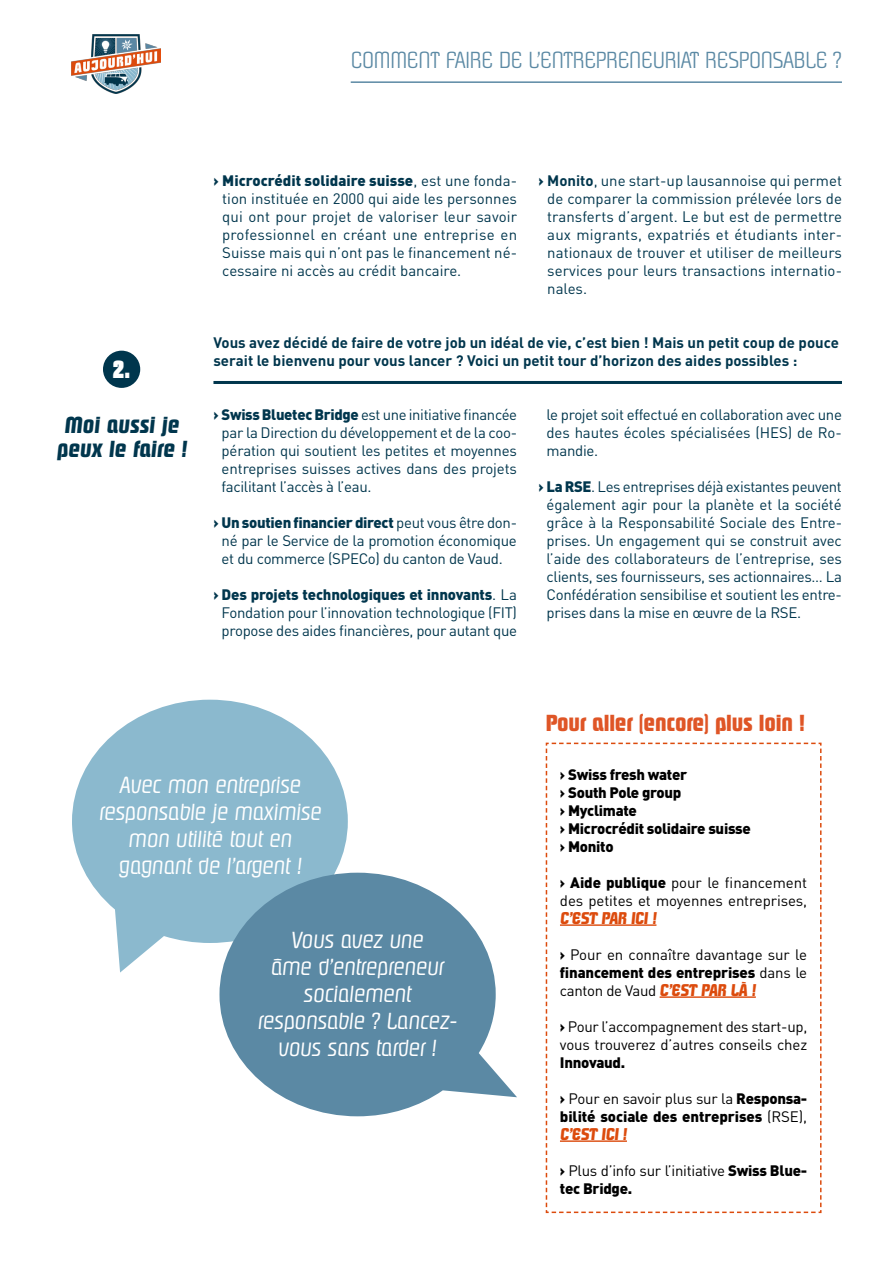
<style>
.page{position:relative;width:893px;height:1263px;background:#fff}
.page>*{position:absolute;margin:0;border:0;box-sizing:border-box;transform-origin:0 0}
.t1{font:800 24px "Pasadena";color:#fff}
.t2{font:22.5px/27px "Ipasadena";color:#fff;text-align:center}
.t3{font:300 22.5px "Pasadena";letter-spacing:-.01em;color:#5b89a4}
.t4{font:700 22.5px "Pasadena";letter-spacing:-.01em;color:#df5526}
.t5{font:700 22.5px/24px "Ipasadena";color:#00364d;text-align:center}
.t6{font:700 16.5px "Ipasadena";letter-spacing:-.02em;color:#dc4b0d}
.t7{font:15px/18px "DIN";letter-spacing:-.02em;color:#00364d;text-align:justify}
.t8{font:15px/18px "DIN";letter-spacing:-.01em;color:#000}
.t9{font:700 15px/18px "DIN";color:#00364d}
.t10{font:900 15px/18px "DIN";letter-spacing:-.02em;color:#000}
.s1{font-weight:900}
.s2{font-weight:700}
.s3{font-family:"Ipasadena";font-weight:700;font-size:16.5px;color:#dc4b0d}
.s4{font-weight:400}
</style>
<div class="page">
<svg style="left:545px;top:742px;width:277px;height:472px"></svg>
<svg style="left:72px;top:700px;width:276px;height:272px;fill:#8bb9ce"></svg>
<svg style="left:219px;top:873px;width:298px;height:243px;fill:#5b89a4"></svg>
<hr style="left:351px;top:81px;width:491px;height:2px;background:#5b89a4">
<div style="left:103px;top:351px;width:37px;height:37px;background:#00364d;border-radius:50%"></div>
<hr style="left:213px;top:381px;width:629px;height:3px;background:#00364d">
<img style="left:72px;top:34px;width:89px;height:60px">
<h2 class="t3" style="left:351px;top:49px;width:493px">COMMENT FAIRE DE L’ENTREPRENEURIAT RESPONSABLE ?</h2>
<h1 class="t1" style="left:112px;top:357px;width:19px">2.</h1>
<h2 class="t5" style="left:56px;top:413px;width:132px">MOI AUSSI JE<br>PEUX LE FAIRE !</h2>
<p class="t7" style="left:222px;top:171px;width:296px;text-indent:-9px"><span class="s1">› Microcrédit solidaire suisse</span>, est une fonda&shy;tion instituée en 2000 qui aide les personnes qui ont pour projet de valoriser leur savoir professionnel en créant une entreprise en Suisse mais qui n’ont pas le financement né&shy;cessaire ni accès au crédit bancaire.</p>
<p class="t7" style="left:547px;top:171px;width:296px;text-indent:-9px"><span class="s1">›</span> <span class="s2">Monito</span>, une start-up lausannoise qui permet de comparer la commission prélevée lors de transferts d’argent. Le but est de permettre aux migrants, expatriés et étudiants inter&shy;nationaux de trouver et utiliser de meilleurs services pour leurs transactions internatio&shy;nales.</p>
<p class="t9" style="left:213px;top:333px;width:627px">Vous avez décidé de faire de votre job un idéal de vie, c’est bien ! Mais un petit coup de pouce serait le bienvenu pour vous lancer ? Voici un petit tour d’horizon des aides possibles :</p>
<p class="t7" style="left:222px;top:405px;width:297px;text-indent:-8px"><span class="s1">› Swiss Bluetec Bridge</span> est une initiative financée par la Direction du développement et de la coo&shy;pération qui soutient les petites et moyennes entreprises suisses actives dans des projets facilitant l’accès à l’eau.</p>
<p class="t7" style="left:213px;top:513px;width:305px;text-align:center"><span class="s1">› Un soutien financier direct</span> peut vous être don&shy;né par le Service de la promotion économique et du commerce (SPECo) du canton de Vaud.</p>
<p class="t7" style="left:213px;top:585px;width:305px;text-align:center"><span class="s1">› Des projets technologiques et innovants</span>. La<br>Fondation pour l’innovation technologique (FIT) propose des aides financières, pour autant que</p>
<p class="t7" style="left:546px;top:405px;width:297px">le projet soit effectué en collaboration avec une des hautes écoles spécialisées (HES) de Ro&shy;mandie.</p>
<p class="t7" style="left:546px;top:477px;width:297px;text-indent:-8px"><span class="s1">› La RSE</span>. Les entreprises déjà existantes peuvent également agir pour la planète et la société grâce à la Responsabilité Sociale des Entre&shy;prises. Un engagement qui se construit avec l’aide des collaborateurs de l’entreprise, ses clients, ses fournisseurs, ses actionnaires… La Confédération sensibilise et soutient les entre&shy;prises dans la mise en œuvre de la RSE.</p>
<h2 class="t4" style="left:546px;top:711px;width:261px">Pour aller (encore) plus loin !</h2>
<h2 class="t2" style="left:99px;top:772px;width:224px">Avec mon entreprise responsable je maximise mon utilité tout en gagnant de l’argent !</h2>
<h2 class="t2" style="left:257px;top:926px;width:201px">Vous avez une<br>âme d’entrepreneur socialement responsable ? Lancez&shy;vous sans tarder !</h2>
<p class="t10" style="left:560px;top:765px;width:192px">› Swiss fresh water<br>› South Pole group<br>› Myclimate<br>› Microcrédit solidaire suisse › Monito</p>
<p class="t8" style="left:560px;top:873px;width:249px"><span class="s1">› Aide publique</span> pour le financement des petites et moyennes entreprises,</p>
<p class="t6" style="left:560px;top:909px;width:98px">C’EST PAR ICI !</p>
<p class="t8" style="left:560px;top:945px;width:249px;text-align:justify"><span class="s1">›</span> Pour en connaître davantage sur le <span class="s1">financement des entreprises</span> dans le canton de Vaud <span class="s3">C’EST PAR LÀ !</span></p>
<p class="t8" style="left:560px;top:1017px;width:249px"><span class="s1">›</span> Pour l’accompagnement des start-up, vous trouverez d’autres conseils chez</p>
<p class="t10" style="left:560px;top:1053px;width:67px">Innovaud.</p>
<p class="t10" style="left:560px;top:1089px;width:249px">› <span class="s4">Pour en savoir plus sur la</span> Responsa&shy;bilité sociale des entreprises <span class="s4">(RSE),</span></p>
<p class="t6" style="left:560px;top:1125px;width:68px">C’EST ICI !</p>
<p class="t8" style="left:560px;top:1161px;width:249px"><span class="s1">›</span> Plus d’info sur l’initiative <span class="s1">Swiss Blue&shy;tec Bridge.</span></p>
</div>
